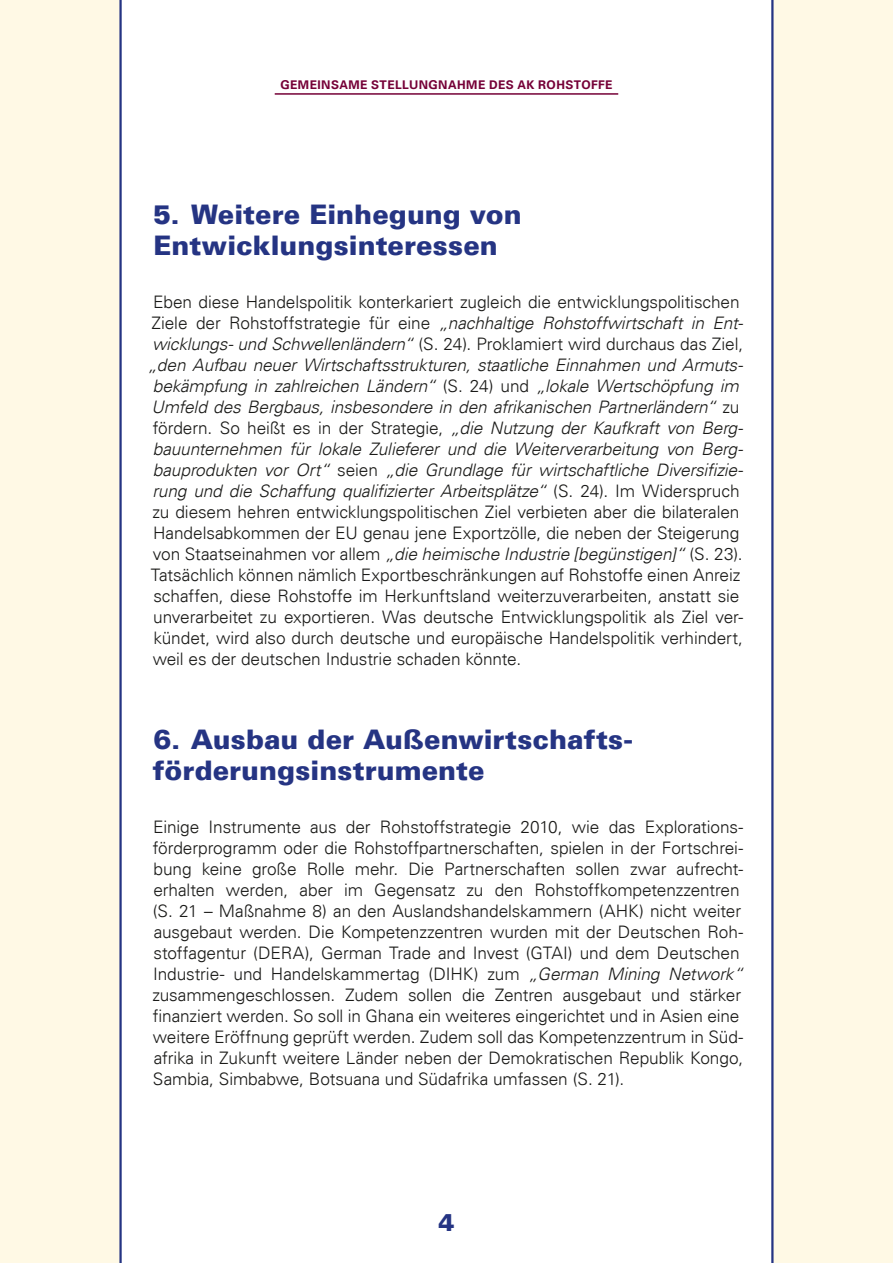
<style>
.page{position:relative;width:893px;height:1263px;background:#fff9e5}
.page>*{position:absolute;margin:0;border:0;box-sizing:border-box;transform-origin:0 0}
.t1{font:900 27px/31.5px "Univers LT";color:#253483}
.t2{font:900 24px "Univers LT";color:#253483}
.t3{font:300 17.25px/21px "Univers LT";letter-spacing:-.005em;color:#1a1a18}
.t4{font:italic 300 17.25px/21px "Univers";letter-spacing:-.005em;color:#1a1a18}
.t5{font:700 12px "Univers LT";letter-spacing:.03em;color:#750037}
.s1{font-family:"Univers LT";font-style:normal}
.s2{font-family:"Univers";font-style:italic}
</style>
<div class="page">
<div style="left:119px;top:0;width:654px;height:1263px;background:#fff"></div>
<hr style="left:275px;top:93px;width:343px;height:2px;background:#750037">
<p class="t5" style="left:280px;top:78px;width:334px">GEMEINSAME STELLUNGNAHME DES AK ROHSTOFFE</p>
<h1 class="t1" style="left:153px;top:198px;width:370px">5. Weitere Einhegung von<br>Entwicklungsinteressen</h1>
<p class="t3" style="left:153px;top:291px;width:588px">Eben diese Handelspolitik konterkariert zugleich die entwicklungspolitischen</p>
<p class="t4" style="left:152px;top:312px;width:593px"><span class="s1">Ziele der Rohstoffstrategie für eine</span> „nachhaltige Rohstoffwirtschaft in Ent-</p>
<p class="t3" style="left:152px;top:333px;width:593px"><span class="s2">wicklungs- und Schwellenländern“</span> (S. 24). Proklamiert wird durchaus das Ziel,</p>
<p class="t4" style="left:148px;top:354px;width:597px">„den Aufbau neuer Wirtschaftsstrukturen, staatliche Einnahmen und Armuts&shy;bekämpfung in zahlreichen Ländern“ <span class="s1">(S. 24) und</span> „lokale Wertschöpfung im<br>Umfeld des Bergbaus, insbesondere in den afrikanischen Partnerländern“ <span class="s1">zu</span></p>
<p class="t3" style="left:153px;top:417px;width:592px">fördern. So heißt es in der Strategie, <span class="s2">„die Nutzung der Kaufkraft von Berg-</span></p>
<p class="t4" style="left:153px;top:438px;width:592px;text-align:justify">bauunternehmen für lokale Zulieferer und die Weiterverarbeitung von Berg&shy;bauprodukten vor Ort“ <span class="s1">seien</span> „die Grundlage für wirtschaftliche Diversifizie&shy;rung und die Schaffung qualifizierter Arbeitsplätze“ <span class="s1">(S. 24). Im Widerspruch</span></p>
<p class="t3" style="left:152px;top:501px;width:589px">zu diesem hehren entwicklungspolitischen Ziel verbieten aber die bilateralen<br>Handelsabkommen der EU genau jene Exportzölle, die neben der Steigerung</p>
<p class="t4" style="left:153px;top:543px;width:591px"><span class="s1">von Staatseinahmen vor allem</span> „die heimische Industrie [begünstigen]“ <span class="s1">(S. 23).</span></p>
<p class="t3" style="left:151px;top:564px;width:594px">Tatsächlich können nämlich Exportbeschränkungen auf Rohstoffe einen Anreiz schaffen, diese Rohstoffe im Herkunftsland weiterzuverarbeiten, anstatt sie unverarbeitet zu exportieren. Was deutsche Entwicklungspolitik als Ziel ver&shy;kündet, wird also durch deutsche und europäische Handelspolitik verhindert, weil es der deutschen Industrie schaden könnte.</p>
<h1 class="t1" style="left:152px;top:723px;width:482px">6. Ausbau der Außenwirtschafts&shy;förderungsinstrumente</h1>
<p class="t3" style="left:152px;top:816px;width:592px">Einige Instrumente aus der Rohstoffstrategie 2010, wie das Explorations&shy;förderprogramm oder die Rohstoffpartnerschaften, spielen in der Fortschrei&shy;bung keine große Rolle mehr. Die Partnerschaften sollen zwar aufrecht&shy;erhalten werden, aber im Gegensatz zu den Rohstoffkompetenzzentren (S. 21 – Maßnahme 8) an den Auslandshandelskammern (AHK) nicht weiter ausgebaut werden. Die Kompetenzzentren wurden mit der Deutschen Roh&shy;stoffagentur (DERA), German Trade and Invest (GTAI) und dem Deutschen Industrie- und Handelskammertag (DIHK) zum <span class="s2">„German Mining Network“ </span>zusammengeschlossen. Zudem sollen die Zentren ausgebaut und stärker finanziert werden. So soll in Ghana ein weiteres eingerichtet und in Asien eine weitere Eröffnung geprüft werden. Zudem soll das Kompetenzzentrum in Süd&shy;afrika in Zukunft weitere Länder neben der Demokratischen Republik Kongo, Sambia, Simbabwe, Botsuana und Südafrika umfassen (S. 21).</p>
<h2 class="t2" style="left:438px;top:1208px;width:18px">4</h2>
</div>
